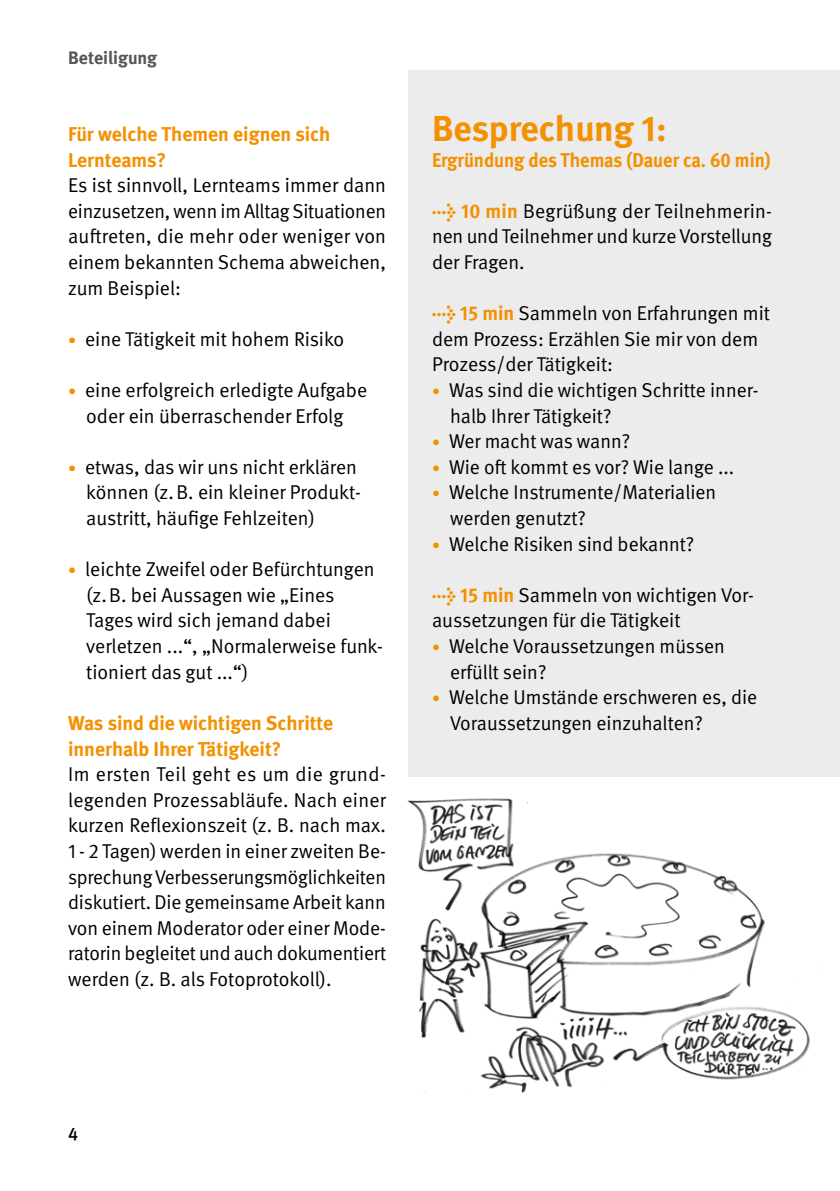
<style>
.page{position:relative;width:840px;height:1191px;background:#fff}
.page>*{position:absolute;margin:0;border:0;box-sizing:border-box;transform-origin:0 0}
.t1{font:700 36px "DGUV Meta";letter-spacing:-.005em;color:#f39100}
.t2{font:20px/25.6px "DGUV Meta";color:#000}
.t3{font:700 20px/25.6px "DGUV Meta";color:#f39100}
.t4{font:700 20px "DGUV Meta";color:#f39100;scale:.93 1}
.t5{font:700 18px "DGUV Meta";color:#565656}
.t6{font:500 18px "DGUV Meta";color:#000}
.s1{font-size:16px;color:#f39100}
.s2{font-weight:700;color:#f39100}
</style>
<div class="page">
<img style="left:407px;top:798px;width:416px;height:295px">
<div style="left:408px;top:70px;width:431px;height:707px;background:#ececed"></div>
<p class="t5" style="left:68px;top:47px;width:91px">Beteiligung</p>
<p class="t3" style="left:68px;top:122px;width:264px">Für welche Themen eignen sich<br>Lernteams?</p>
<p class="t2" style="left:68px;top:173px;width:319px;text-align:justify">Es ist sinnvoll, Lernteams immer dann einzusetzen, wenn im Alltag Situationen auftreten, die mehr oder weniger von einem bekannten Schema abweichen, zum Beispiel:</p>
<p class="t2" style="left:68px;top:326px;width:277px"><span class="s1">•</span> eine Tätigkeit mit hohem Risiko</p>
<p class="t2" style="left:68px;top:378px;width:300px;text-align:center"><span class="s1">•</span> eine erfolgreich erledigte Aufgabe oder ein überraschender Erfolg</p>
<p class="t2" style="left:86px;top:454px;width:276px;text-indent:-18px"><span class="s1">•</span> etwas, das wir uns nicht erklären können (z.B. ein kleiner Produkt&shy;austritt, häufige Fehlzeiten)</p>
<p class="t2" style="left:86px;top:557px;width:298px;text-indent:-18px"><span class="s1">•</span> leichte Zweifel oder Befürchtungen (z.B. bei Aussagen wie „Eines<br>Tages wird sich jemand dabei verletzen ...“, „Normalerweise funk&shy;tioniert das gut ...“)</p>
<p class="t3" style="left:68px;top:711px;width:266px">Was sind die wichtigen Schritte innerhalb Ihrer Tätigkeit?</p>
<p class="t2" style="left:68px;top:762px;width:319px;text-align:justify">Im ersten Teil geht es um die grund&shy;legenden Prozessabläufe. Nach einer kurzen Reflexionszeit (z. B. nach max.<br>1 - 2 Tagen) werden in einer zweiten Be&shy;sprechung Verbesserungsmöglichkeiten diskutiert. Die gemeinsame Arbeit kann von einem Moderator oder einer Mode&shy;ratorin begleitet und auch dokumentiert werden (z. B. als Fotoprotokoll).</p>
<h1 class="t1" style="left:432px;top:107px;width:236px">Besprechung 1:</h1>
<p class="t4" style="left:432px;top:148px;width:365px">Ergründung des Themas (Dauer ca. 60 min)</p>
<p class="t2" style="left:432px;top:198px;width:341px;text-align:justify"><span class="s2">→ 10 min</span> Begrüßung der Teilnehmerin&shy;nen und Teilnehmer und kurze Vorstellung der Fragen.</p>
<p class="t2" style="left:432px;top:301px;width:339px"><span class="s2">→ 15 min</span> Sammeln von Erfahrungen mit dem Prozess: Erzählen Sie mir von dem<br>Prozess/der Tätigkeit:</p>
<p class="t2" style="left:450px;top:378px;width:309px;text-indent:-18px"><span class="s1">•</span> Was sind die wichtigen Schritte inner&shy;halb Ihrer Tätigkeit?</p>
<p class="t2" style="left:432px;top:429px;width:199px"><span class="s1">•</span> Wer macht was wann?</p>
<p class="t2" style="left:432px;top:454px;width:303px"><span class="s1">•</span> Wie oft kommt es vor? Wie lange ...</p>
<p class="t2" style="left:450px;top:480px;width:267px;text-indent:-18px"><span class="s1">•</span> Welche Instrumente/Materialien werden genutzt?</p>
<p class="t2" style="left:432px;top:531px;width:264px"><span class="s1">•</span> Welche Risiken sind bekannt?</p>
<p class="t2" style="left:432px;top:582px;width:323px"><span class="s2">→ 15 min</span> Sammeln von wichtigen Vor&shy;aussetzungen für die Tätigkeit</p>
<p class="t2" style="left:450px;top:634px;width:276px;text-indent:-18px"><span class="s1">•</span> Welche Voraussetzungen müssen erfüllt sein?</p>
<p class="t2" style="left:450px;top:685px;width:308px;text-indent:-18px"><span class="s1">•</span> Welche Umstände erschweren es, die<br>Voraussetzungen einzuhalten?</p>
<p class="t6" style="left:68px;top:1123px;width:12px">4</p>
</div>
